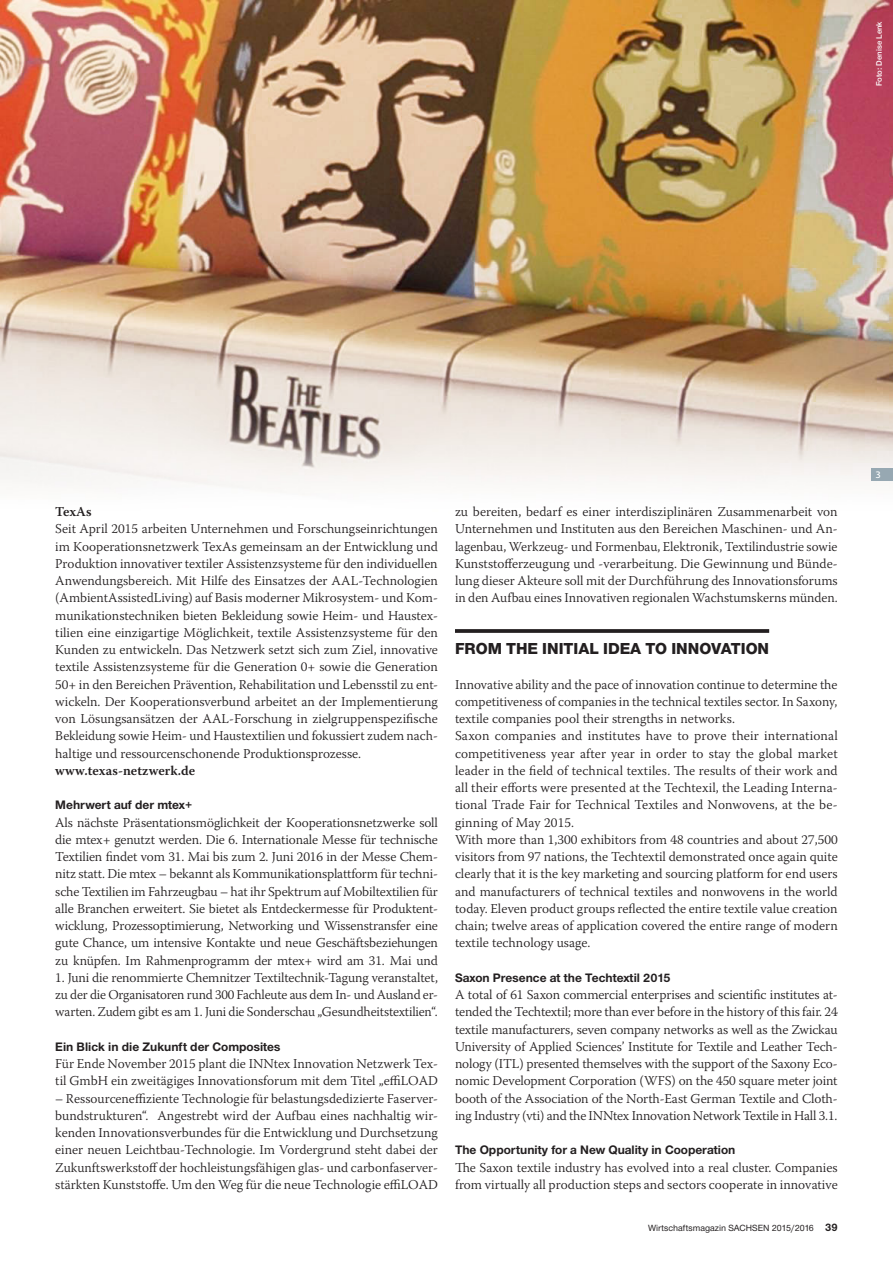
<style>
.page{position:relative;width:893px;height:1263px;background:#fff}
.page>*{position:absolute;margin:0;border:0;box-sizing:border-box;transform-origin:0 0}
.t1{font:800 16.5px "Nimbus Sans Novus T";color:#231f20}
.t2{font:300 13.5px/17.2px "Warnock Pro";color:#231f20;text-align:justify}
.t3{font:600 13.5px "Warnock Pro";color:#231f20}
.t4{font:700 12.75px "Nimbus Sans Novus T";color:#231f20}
.t5{font:500 9.3px "Nimbus Sans Novus T";color:#231f20}
.t6{font:500 9px "Daxline LF";color:#fff}
.t7{font:600 8.25px "Nimbus Sans Novus T";color:#fff}
.s1{font-weight:700;font-size:11.25px}
</style>
<div class="page">
<img style="left:0;top:0;width:893px;height:488px">
<div style="left:872px;top:468px;width:21px;height:13px;background:#97a8b2"></div>
<svg style="left:455px;top:629px;width:314px;height:4px"></svg>
<p class="t7" style="left:874px;top:86px;width:66px;rotate:-90deg">Foto: Denise Lenk</p>
<p class="t3" style="left:55px;top:503px;width:38px">TexAs</p>
<p class="t2" style="left:55px;top:520px;width:384px">Seit April 2015 arbeiten Unternehmen und Forschungseinrichtungen im Kooperationsnetzwerk TexAs gemeinsam an der Entwicklung und Produktion innovativer textiler Assistenzsysteme für den individuellen Anwendungsbereich. Mit Hilfe des Einsatzes der AAL-Technologien (AmbientAssistedLiving) auf Basis moderner Mikrosystem- und Kom&shy;munikationstechniken bieten Bekleidung sowie Heim- und Haustex&shy;tilien eine einzigartige Möglichkeit, textile Assistenzsysteme für den Kunden zu entwickeln. Das Netzwerk setzt sich zum Ziel, innovative textile Assistenzsysteme für die Generation 0+ sowie die Generation 50+ in den Bereichen Prävention, Rehabilitation und Lebensstil zu ent&shy;wickeln. Der Kooperationsverbund arbeitet an der Implementierung von Lösungsansätzen der AAL-Forschung in zielgruppenspezifische Bekleidung sowie Heim- und Haustextilien und fokussiert zudem nach&shy;haltige und ressourcenschonende Produktionsprozesse.</p>
<p class="t3" style="left:55px;top:762px;width:142px">www.texas-netzwerk.de</p>
<p class="t4" style="left:55px;top:798px;width:138px">Mehrwert auf der mtex+</p>
<p class="t2" style="left:55px;top:813px;width:384px">Als nächste Präsentationsmöglichkeit der Kooperationsnetzwerke soll die mtex+ genutzt werden. Die 6. Internationale Messe für technische Textilien findet vom 31. Mai bis zum 2. Juni 2016 in der Messe Chem&shy;nitz statt. Die mtex – bekannt als Kommunikationsplattform für techni&shy;sche Textilien im Fahrzeugbau – hat ihr Spektrum auf Mobiltextilien für alle Branchen erweitert. Sie bietet als Entdeckermesse für Produktent&shy;wicklung, Prozessoptimierung, Networking und Wissenstransfer eine gute Chance, um intensive Kontakte und neue Geschäftsbeziehungen zu knüpfen. Im Rahmenprogramm der mtex+ wird am 31. Mai und</p>
<p class="t2" style="left:55px;top:969px;width:384px">1. Juni die renommierte Chemnitzer Textiltechnik-Tagung veranstaltet, zu der die Organisatoren rund 300 Fachleute aus dem In- und Ausland er&shy;warten. Zudem gibt es am 1. Juni die Sonderschau „Gesundheitstextilien“.</p>
<p class="t4" style="left:55px;top:1039px;width:227px">Ein Blick in die Zukunft der Composites</p>
<p class="t2" style="left:55px;top:1055px;width:384px">Für Ende November 2015 plant die INNtex Innovation Netzwerk Tex&shy;til GmbH ein zweitägiges Innovationsforum mit dem Titel „effiLOAD</p>
<p class="t2" style="left:55px;top:1089px;width:384px">– Ressourceneffiziente Technologie für belastungsdedizierte Faserver&shy;bundstrukturen“. Angestrebt wird der Aufbau eines nachhaltig wir&shy;kenden Innovationsverbundes für die Entwicklung und Durchsetzung einer neuen Leichtbau-Technologie. Im Vordergrund steht dabei der Zukunftswerkstoff der hochleistungsfähigen glas- und carbonfaserver&shy;stärkten Kunststoffe. Um den Weg für die neue Technologie effiLOAD</p>
<p class="t2" style="left:455px;top:503px;width:384px">zu bereiten, bedarf es einer interdisziplinären Zusammenarbeit von Unternehmen und Instituten aus den Bereichen Maschinen- und An&shy;lagenbau, Werkzeug- und Formenbau, Elektronik, Textilindustrie sowie Kunststofferzeugung und -verarbeitung. Die Gewinnung und Bünde&shy;lung dieser Akteure soll mit der Durchführung des Innovationsforums in den Aufbau eines Innovativen regionalen Wachstumskerns münden.</p>
<p class="t1" style="left:455px;top:639px;width:316px">FROM THE INITIAL IDEA TO INNOVATION</p>
<p class="t2" style="left:455px;top:675px;width:384px;text-align:left">Innovative ability and the pace of innovation continue to determine the competitiveness of companies in the technical textiles sector. In Saxony, textile companies pool their strengths in networks.<br>Saxon companies and institutes have to prove their international competitiveness year after year in order to stay the global market leader in the field of technical textiles. The results of their work and all their efforts were presented at the Techtexil, the Leading Interna&shy;tional Trade Fair for Technical Textiles and Nonwovens, at the be&shy;ginning of May 2015.<br>With more than 1,300 exhibitors from 48 countries and about 27,500 visitors from 97 nations, the Techtextil demonstrated once again quite clearly that it is the key marketing and sourcing platform for end users and manufacturers of technical textiles and nonwovens in the world today. Eleven product groups reflected the entire textile value creation chain; twelve areas of application covered the entire range of modern textile technology usage.</p>
<p class="t4" style="left:455px;top:970px;width:217px">Saxon Presence at the Techtextil 2015</p>
<p class="t2" style="left:455px;top:986px;width:384px">A total of 61 Saxon commercial enterprises and scientific institutes at&shy;tended the Techtextil; more than ever before in the history of this fair. 24 textile manufacturers, seven company networks as well as the Zwickau University of Applied Sciences’ Institute for Textile and Leather Tech&shy;nology (ITL) presented themselves with the support of the Saxony Eco&shy;nomic Development Corporation (WFS) on the 450 square meter joint booth of the Association of the North-East German Textile and Cloth&shy;ing Industry (vti) and the INNtex Innovation Network Textile in Hall 3.1.</p>
<p class="t4" style="left:455px;top:1143px;width:282px">The Opportunity for a New Quality in Cooperation</p>
<p class="t2" style="left:455px;top:1158px;width:384px">The Saxon textile industry has evolved into a real cluster. Companies from virtually all production steps and sectors cooperate in innovative</p>
<p class="t5" style="left:648px;top:1222px;width:191px">Wirtschaftsmagazin SACHSEN 2015/2016 <span class="s1">39</span></p>
<p class="t6" style="left:876px;top:469px;width:6px">3</p>
</div>
